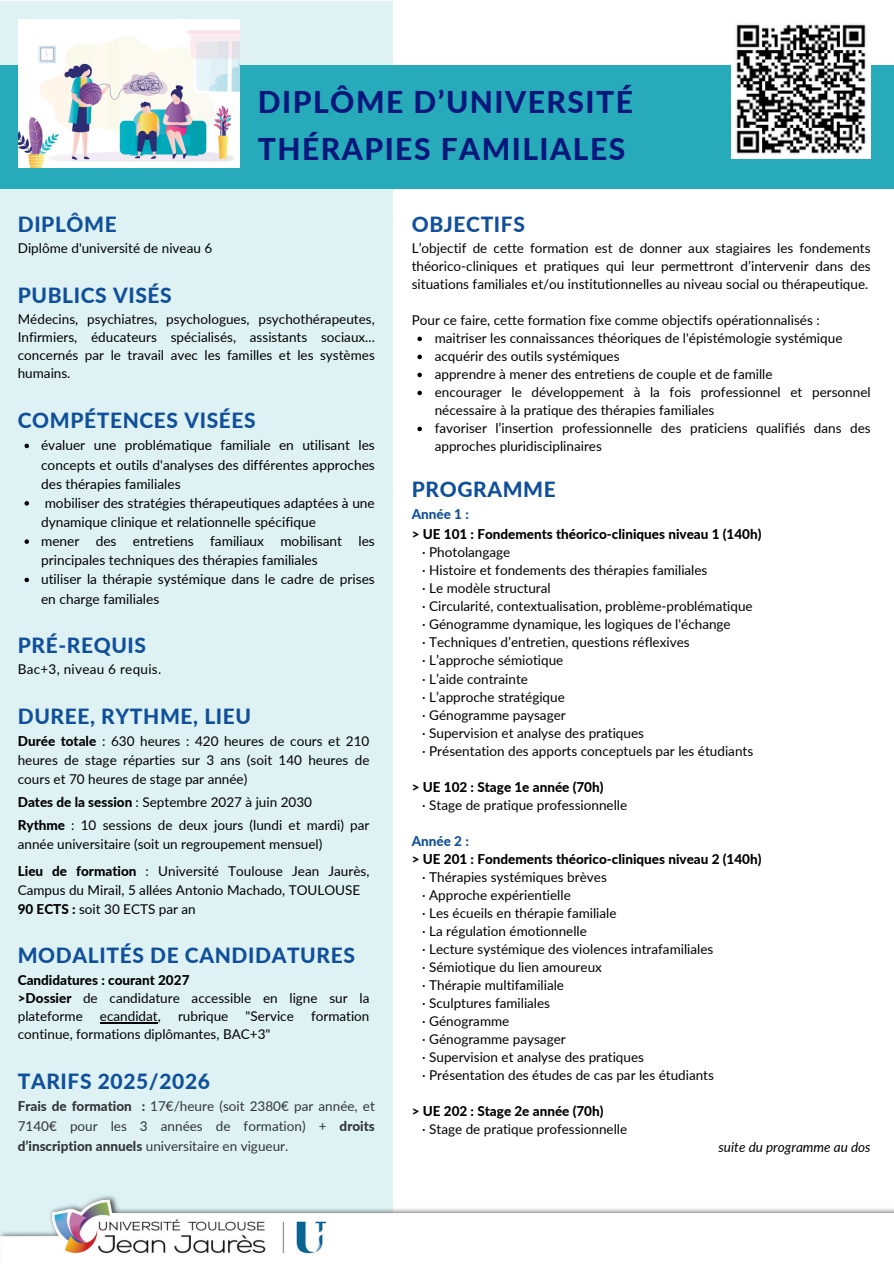
<style>
.page{position:relative;width:894px;height:1264px;background:#fff}
.page>*{position:absolute;margin:0;border:0;box-sizing:border-box;transform-origin:0 0}
.t1{font:800 30px/47.2px "Lato";letter-spacing:.05em;color:#04177b}
.t2{font:800 21px "Lato";letter-spacing:.03em;color:#104f9a}
.t3{font:13.65px/19.2px "Lato";color:#000}
.t4{font:13.5px/18px "Lato";color:#000}
.t5{font:800 13.5px "Lato";color:#000}
.t6{font:13.5px/20.2px "Lato";color:#313638;text-align:justify}
.t7{font:italic 13.5px "Lato";color:#000}
.t8{font:13.5px "Lato";letter-spacing:.02em;color:#000}
.t9{font:800 13.5px "Lato";color:#104f9a}
.s1{font-weight:800}
</style>
<div class="page">
<div style="left:0;top:1px;width:392px;height:1240px;background:#def2f4"></div>
<div style="left:0;top:65px;width:893px;height:124px;background:#27abbb"></div>
<img style="left:731px;top:24px;width:139px;height:134px">
<img style="left:19px;top:20px;width:220px;height:147px">
<svg style="left:25px;top:443px;width:4px;height:5px"></svg>
<svg style="left:25px;top:501px;width:4px;height:4px"></svg>
<svg style="left:25px;top:539px;width:4px;height:5px"></svg>
<svg style="left:25px;top:577px;width:4px;height:5px"></svg>
<hr style="left:100px;top:1022px;width:58px;height:1px;background:#000">
<svg style="left:417px;top:336px;width:5px;height:5px"></svg>
<svg style="left:417px;top:354px;width:5px;height:5px"></svg>
<svg style="left:417px;top:372px;width:5px;height:5px"></svg>
<svg style="left:417px;top:390px;width:5px;height:5px"></svg>
<svg style="left:417px;top:427px;width:5px;height:4px"></svg>
<img style="left:0;top:1190px;width:893px;height:64px">
<p class="t1" style="left:258px;top:78px;width:377px">DIPLÔME D’UNIVERSITÉ<br>THÉRAPIES FAMILIALES</p>
<p class="t2" style="left:18px;top:211px;width:100px">DIPLÔME</p>
<h2 class="t4" style="left:18px;top:239px;width:196px">Diplôme d'université de niveau 6</h2>
<p class="t2" style="left:18px;top:282px;width:155px">PUBLICS VISÉS</p>
<p class="t4" style="left:18px;top:310px;width:358px;text-align:justify">Médecins, psychiatres, psychologues, psychothérapeutes, Infirmiers, éducateurs spécialisés, assistants sociaux... concernés par le travail avec les familles et les systèmes humains.</p>
<p class="t2" style="left:18px;top:407px;width:239px">COMPÉTENCES VISÉES</p>
<p class="t3" style="left:41px;top:435px;width:335px;text-align:justify">évaluer une problématique familiale en utilisant les concepts et outils d'analyses des différentes approches des thérapies familiales</p>
<p class="t3" style="left:41px;top:493px;width:335px">mobiliser des stratégies thérapeutiques adaptées à une dynamique clinique et relationnelle spécifique</p>
<p class="t3" style="left:41px;top:531px;width:335px">mener des entretiens familiaux mobilisant les principales techniques des thérapies familiales</p>
<h2 class="t3" style="left:41px;top:569px;width:335px">utiliser la thérapie systémique dans le cadre de prises en charge familiales</h2>
<p class="t2" style="left:18px;top:632px;width:130px">PRÉ-REQUIS</p>
<h2 class="t8" style="left:18px;top:661px;width:145px">Bac+3, niveau 6 requis.</h2>
<p class="t2" style="left:18px;top:703px;width:235px">DUREE, RYTHME, LIEU</p>
<p class="t4" style="left:18px;top:731px;width:353px;line-height:18.9px;text-align:justify"><span class="s1">Durée totale</span> : 630 heures : 420 heures de cours et 210 heures de stage réparties sur 3 ans (soit 140 heures de cours et 70 heures de stage par année)</p>
<h2 class="t4" style="left:18px;top:793px;width:296px"><span class="s1">Dates de la session</span> : Septembre 2027 à juin 2030</h2>
<p class="t4" style="left:18px;top:815px;width:353px;line-height:18.9px"><span class="s1">Rythme</span> : 10 sessions de deux jours (lundi et mardi) par année universitaire (soit un regroupement mensuel)</p>
<h2 class="t4" style="left:18px;top:861px;width:353px;line-height:18.9px"><span class="s1">Lieu de formation</span> : Université Toulouse Jean Jaurès,<br>Campus du Mirail, 5 allées Antonio Machado, TOULOUSE</h2>
<p class="t4" style="left:18px;top:899px;width:179px"><span class="s1">90 ECTS :</span> soit 30 ECTS par an</p>
<p class="t2" style="left:18px;top:942px;width:338px">MODALITÉS DE CANDIDATURES</p>
<p class="t5" style="left:18px;top:972px;width:173px">Candidatures : courant 2027</p>
<p class="t4" style="left:18px;top:989px;width:353px"><span class="s1">&gt;Dossier</span> de candidature accessible en ligne sur la plateforme</p>
<p class="t4" style="left:100px;top:1007px;width:62px">ecandidat,</p>
<p class="t4" style="left:178px;top:1007px;width:52px">rubrique</p>
<p class="t4" style="left:245px;top:1007px;width:50px">"Service</p>
<p class="t4" style="left:311px;top:1007px;width:60px">formation</p>
<p class="t4" style="left:18px;top:1025px;width:254px">continue, formations diplômantes, BAC+3"</p>
<p class="t2" style="left:18px;top:1067px;width:194px">TARIFS 2025/2026</p>
<p class="t6" style="left:18px;top:1095px;width:358px"><span class="s1">Frais de formation :</span> 17€/heure (soit 2380€ par année, et 7140€ pour les 3 années de formation) + <span class="s1">droits d’inscription annuels</span> universitaire en vigueur.</p>
<p class="t2" style="left:411px;top:211px;width:115px">OBJECTIFS</p>
<p class="t4" style="left:411px;top:239px;width:460px;text-align:justify">L’objectif de cette formation est de donner aux stagiaires les fondements théorico-cliniques et pratiques qui leur permettront d’intervenir dans des situations familiales et/ou institutionnelles au niveau social ou thérapeutique.</p>
<p class="t4" style="left:411px;top:311px;width:409px">Pour ce faire, cette formation fixe comme objectifs opérationnalisés :</p>
<p class="t4" style="left:434px;top:329px;width:409px">maitriser les connaissances théoriques de l'épistémologie systémique</p>
<p class="t4" style="left:434px;top:347px;width:186px">acquérir des outils systémiques</p>
<p class="t4" style="left:434px;top:365px;width:339px">apprendre à mener des entretiens de couple et de famille</p>
<p class="t4" style="left:434px;top:383px;width:437px">encourager le développement à la fois professionnel et personnel nécessaire à la pratique des thérapies familiales</p>
<p class="t4" style="left:434px;top:419px;width:437px">favoriser l’insertion professionnelle des praticiens qualifiés dans des approches pluridisciplinaires</p>
<p class="t2" style="left:411px;top:477px;width:145px">PROGRAMME</p>
<p class="t9" style="left:411px;top:506px;width:59px">Année 1 :</p>
<h2 class="t5" style="left:411px;top:526px;width:351px">&gt; UE 101 : Fondements théorico-cliniques niveau 1 (140h)</h2>
<p class="t4" style="left:422px;top:543px;width:90px">· Photolangage</p>
<p class="t4" style="left:422px;top:561px;width:287px">· Histoire et fondements des thérapies familiales</p>
<p class="t4" style="left:422px;top:579px;width:130px">· Le modèle structural</p>
<h1 class="t4" style="left:422px;top:597px;width:332px">· Circularité, contextualisation, problème-problématique</h1>
<h2 class="t4" style="left:422px;top:615px;width:310px">· Génogramme dynamique, les logiques de l'échange</h2>
<p class="t4" style="left:422px;top:633px;width:269px">· Techniques d’entretien, questions réflexives</p>
<p class="t4" style="left:422px;top:651px;width:143px">· L’approche sémiotique</p>
<p class="t4" style="left:422px;top:669px;width:107px">· L’aide contrainte</p>
<p class="t4" style="left:422px;top:687px;width:144px">· L’approche stratégique</p>
<p class="t4" style="left:422px;top:705px;width:145px">· Génogramme paysager</p>
<p class="t4" style="left:422px;top:723px;width:223px">· Supervision et analyse des pratiques</p>
<p class="t4" style="left:422px;top:741px;width:332px">· Présentation des apports conceptuels par les étudiants</p>
<p class="t5" style="left:411px;top:778px;width:193px">&gt; UE 102 : Stage 1e année (70h)</p>
<p class="t4" style="left:422px;top:795px;width:206px">· Stage de pratique professionnelle</p>
<p class="t9" style="left:411px;top:832px;width:59px">Année 2 :</p>
<p class="t5" style="left:411px;top:850px;width:351px">&gt; UE 201 : Fondements théorico-cliniques niveau 2 (140h)</p>
<p class="t4" style="left:422px;top:867px;width:186px">· Thérapies systémiques brèves</p>
<p class="t4" style="left:422px;top:885px;width:150px">· Approche expérientielle</p>
<p class="t4" style="left:422px;top:903px;width:196px">· Les écueils en thérapie familiale</p>
<p class="t4" style="left:422px;top:921px;width:166px">· La régulation émotionnelle</p>
<p class="t4" style="left:422px;top:939px;width:292px">· Lecture systémique des violences intrafamiliales</p>
<p class="t4" style="left:422px;top:957px;width:181px">· Sémiotique du lien amoureux</p>
<p class="t4" style="left:422px;top:975px;width:143px">· Thérapie multifamiliale</p>
<p class="t4" style="left:422px;top:993px;width:129px">· Sculptures familiales</p>
<p class="t4" style="left:422px;top:1011px;width:89px">· Génogramme</p>
<p class="t4" style="left:422px;top:1029px;width:145px">· Génogramme paysager</p>
<p class="t4" style="left:422px;top:1047px;width:223px">· Supervision et analyse des pratiques</p>
<p class="t4" style="left:422px;top:1065px;width:293px">· Présentation des études de cas par les étudiants</p>
<p class="t5" style="left:411px;top:1102px;width:193px">&gt; UE 202 : Stage 2e année (70h)</p>
<p class="t4" style="left:422px;top:1119px;width:206px">· Stage de pratique professionnelle</p>
<p class="t7" style="left:718px;top:1138px;width:153px">suite du programme au dos</p>
</div>
